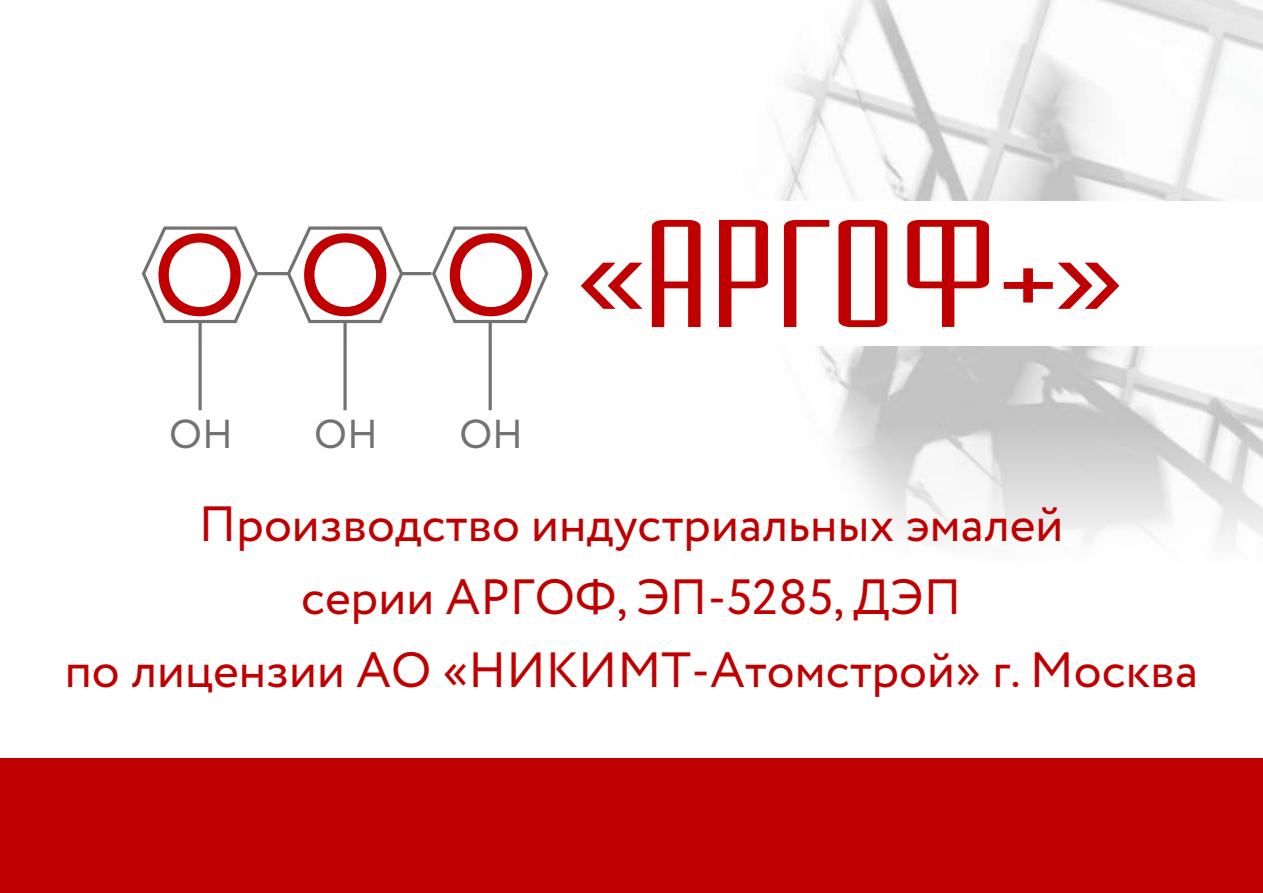
<style>
.page{position:relative;width:1263px;height:893px;background:#fff}
.page>*{position:absolute;margin:0;border:0;box-sizing:border-box;transform-origin:0 0}
.t1{font:129px "NK174";color:#c00000;scale:1.44 1}
.t2{font:49.5px/72.9px "Circe";color:#c00000;text-align:center}
.t3{font:40.35px "Circe";color:#727271}
.s1{font-family:"Circe";font-size:115.2px}
</style>
<div class="page">
<img style="left:779px;top:0;width:484px;height:543px">
<div style="left:0;top:201px;width:1263px;height:144px;background:#fefefe"></div>
<div style="left:0;top:758px;width:1263px;height:135px;background:#c00000"></div>
<svg style="left:141px;top:226px;width:119px;height:98px"></svg>
<svg style="left:285px;top:226px;width:120px;height:98px"></svg>
<svg style="left:430px;top:226px;width:119px;height:99px"></svg>
<hr style="left:257px;top:272px;width:31px;height:3px;background:#727271">
<hr style="left:402px;top:272px;width:29px;height:3px;background:#727271">
<svg style="left:343px;top:321px;width:4px;height:89px"></svg>
<svg style="left:198px;top:321px;width:4px;height:89px"></svg>
<hr style="left:489px;top:321px;width:3px;height:89px;background:#727271">
<h1 class="t1" style="left:153px;top:197px;width:673px"><span class="s1">О О О</span> «АРГОФ+»</h1>
<p class="t3" style="left:169px;top:417px;width:65px">OH</p>
<p class="t3" style="left:314px;top:417px;width:65px">OH</p>
<p class="t3" style="left:459px;top:417px;width:65px">OH</p>
<p class="t2" style="left:65px;top:491px;width:1135px">Производство индустриальных эмалей<br>серии АРГОФ, ЭП-5285, ДЭП<br>по лицензии АО «НИКИМТ-Атомстрой» г. Москва</p>
</div>
